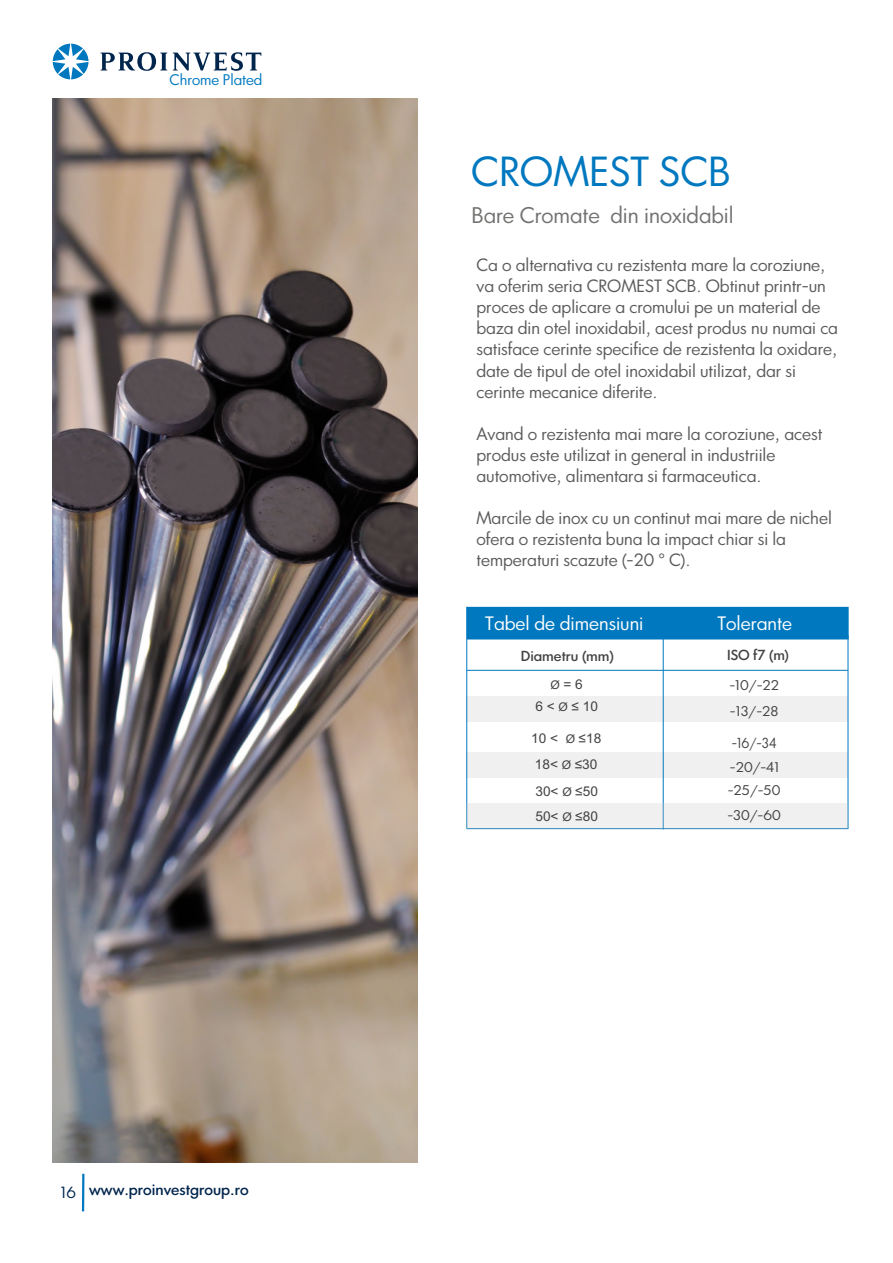
<style>
.page{position:relative;width:893px;height:1263px;background:#fff}
.page>*{position:absolute;margin:0;border:0;box-sizing:border-box;transform-origin:0 0}
.t1{font:39px "Luz Sans";color:#0078bf}
.t2{font:21px "Luz Sans";color:#727271}
.t3{font:18px "Luz Sans";color:#fefefe}
.t4{font:16.5px/21px "Luz Sans";color:#5b5b5b}
.t5{font:500 14.55px "Luz Sans";color:#00254d}
.t6{font:14.25px "Luz Sans";color:#0078bf}
.t7{font:13.5px/25.3px "Arial";color:#434242}
.t8{font:500 13.5px "Luz Sans";color:#434242}
.t9{font:13.5px "Luz Sans";color:#434242;scale:.92 1}
.t10{font:13.05px/24.3px "Luz Sans";color:#434242;scale:1.05 1}
.s1{font-weight:400;font-size:15px}
.s2{font-size:12px}
</style>
<div class="page">
<img style="left:53px;top:99px;width:365px;height:1063px">
<hr style="left:82px;top:1174px;width:2px;height:37px;background:#0078bf">
<div style="left:467px;top:696px;width:381px;height:26px;background:#f0f0f0"></div>
<div style="left:467px;top:752px;width:381px;height:26px;background:#f0f0f0"></div>
<div style="left:467px;top:607px;width:382px;height:32px;background:#0078bf"></div>
<hr style="left:663px;top:636px;width:1px;height:193px;background:#0078bf">
<hr style="left:848px;top:635px;width:1px;height:194px;background:#0078bf">
<hr style="left:467px;top:828px;width:381px;height:1px;background:#0078bf">
<hr style="left:466px;top:607px;width:1px;height:221px;background:#0078bf">
<hr style="left:467px;top:670px;width:381px;height:1px;background:#0078bf">
<div style="left:467px;top:803px;width:381px;height:25px;background:#f0f0f0"></div>
<svg style="left:100px;top:52px;width:161px;height:19px"></svg>
<svg style="left:53px;top:44px;width:36px;height:35px"></svg>
<p class="t6" style="left:170px;top:73px;width:94px">Chrome Plated</p>
<p class="t5" style="left:61px;top:1183px;width:189px"><span class="s1">16</span> www.proinvestgroup.ro</p>
<h1 class="t1" style="left:471px;top:154px;width:261px">CROMEST SCB</h1>
<p class="t2" style="left:472px;top:205px;width:264px">Bare Cromate din inoxidabil</p>
<p class="t4" style="left:476px;top:255px;width:363px">Ca o alternativa cu rezistenta mare la coroziune, va oferim seria CROMEST SCB. Obtinut printr-un proces de aplicare a cromului pe un material de baza din otel inoxidabil, acest produs nu numai ca satisface cerinte specifice de rezistenta la oxidare, date de tipul de otel inoxidabil utilizat, dar si cerinte mecanice diferite.</p>
<p class="t4" style="left:476px;top:424px;width:347px">Avand o rezistenta mai mare la coroziune, acest produs este utilizat in general in industriile automotive, alimentara si farmaceutica.</p>
<p class="t4" style="left:476px;top:508px;width:357px">Marcile de inox cu un continut mai mare de nichel ofera o rezistenta buna la impact chiar si la temperaturi scazute (-20 ° C).</p>
<p class="t3" style="left:485px;top:615px;width:160px">Tabel de dimensiuni</p>
<p class="t3" style="left:717px;top:615px;width:76px">Tolerante</p>
<p class="t8" style="left:521px;top:650px;width:95px">Diametru (mm)</p>
<p class="t10" style="left:729px;top:673px;width:49px">-10/-22</p>
<p class="t7" style="left:535px;top:695px;width:64px">6 &lt; <span class="s2">Ø</span> ≤ 10</p>
<p class="t8" style="left:727px;top:649px;width:63px">ISO f7 (m)</p>
<p class="t7" style="left:551px;top:673px;width:34px"><span class="s2">Ø</span> = 6</p>
<p class="t10" style="left:730px;top:700px;width:48px">-13/-28</p>
<p class="t9" style="left:732px;top:736px;width:50px">-16/-34</p>
<p class="t7" style="left:531px;top:727px;width:72px">10 &lt; <span class="s2">Ø</span> ≤18</p>
<p class="t7" style="left:535px;top:753px;width:64px">18&lt; <span class="s2">Ø</span> ≤30</p>
<p class="t10" style="left:730px;top:756px;width:49px">-20/-41</p>
<p class="t7" style="left:535px;top:779px;width:64px">30&lt; <span class="s2">Ø</span> ≤50<br>50&lt; <span class="s2">Ø</span> ≤80</p>
<p class="t10" style="left:727px;top:779px;width:52px">-25/-50 -30/-60</p>
</div>
